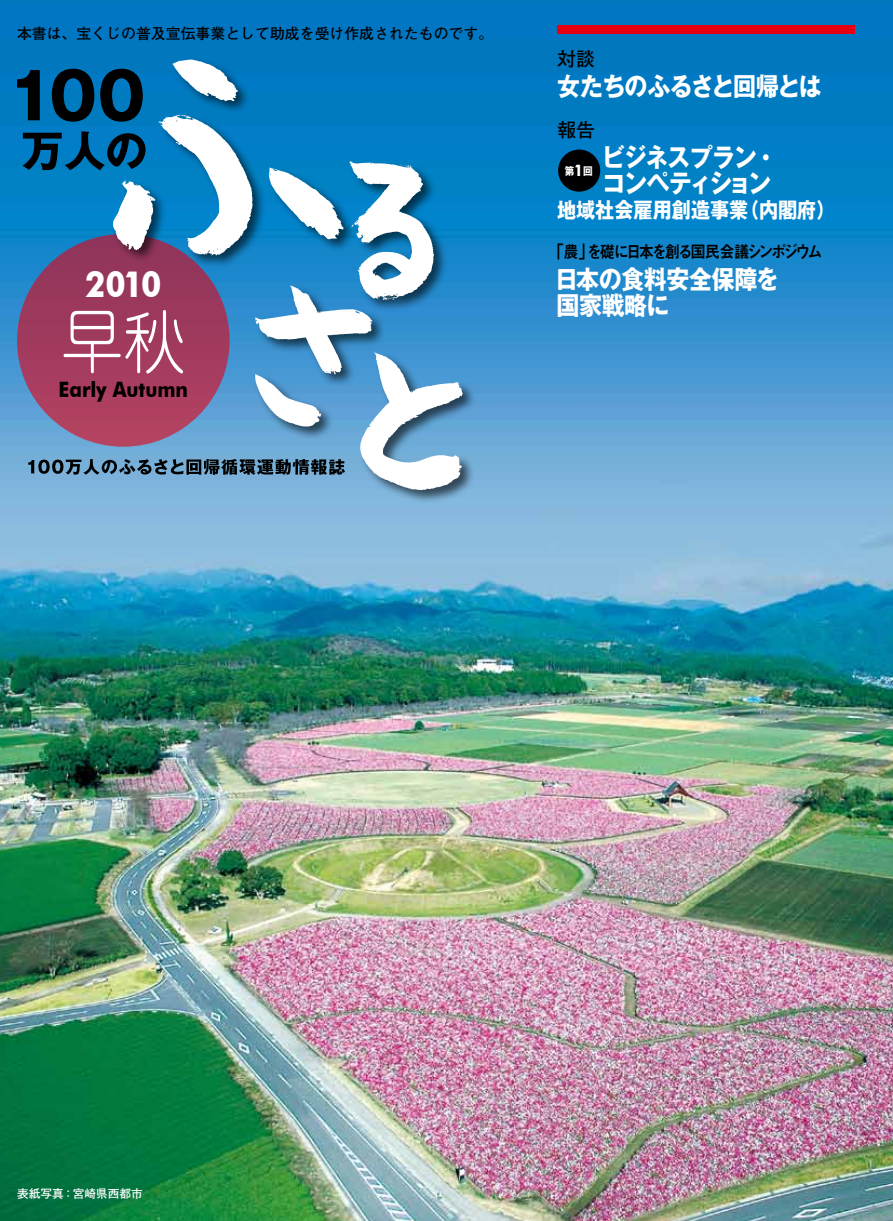
<style>
.page{position:relative;width:893px;height:1221px;background:#fff}
.page>*{position:absolute;margin:0;border:0;box-sizing:border-box;transform-origin:0 0}
.t1{font:300 69.15px "Jun 101 Pro";color:#fff;scale:.9 1}
.t2{font:700 36.15px "Futura BT";color:#fff;scale:.9 1}
.t3{font:700 25.5px/26.5px "Gothic MB101 Pro";letter-spacing:-.03em;color:#fff;scale:.9 1}
.t4{font:700 25.5px/26.5px "Gothic MB101 Pro";letter-spacing:-.055em;color:#fff;scale:.9 1}
.t5{font:700 21.3px "Gothic MB101 Pro";color:#fff;scale:.9 1}
.t6{font:700 21.3px "Futura BT";color:#000;scale:.9 1}
.t7{font:700 19.2px "Futo Go B101 Pro";color:#000}
.t8{font:16.95px "Midashi Go Pro MB31";letter-spacing:-.155em;color:#000;scale:.9 1}
.t9{font:700 14.85px "Futo Go B101 Pro";color:#000}
.t10{font:700 11.7px "Futo Go B101 Pro";color:#fff}
.t11{font:700 10.65px "Gothic MB101 Pro";color:#fff;scale:.9 1}
.s1{font-family:"Futura BT";font-size:15.9px}
</style>
<div class="page">
<img style="left:0;top:0;width:893px;height:1220px">
<div style="left:112px;top:58px;width:365px;height:446px;background:#000;opacity:.6"></div>
<svg style="left:17px;top:60px;width:446px;height:430px;background:#5b86b2"></svg>
<div style="left:557px;top:26px;width:298px;height:8px;background:#e60012"></div>
<div style="left:558px;top:149px;width:42px;height:43px;background:#000;border-radius:50%"></div>
<p class="t9" style="left:17px;top:21px;width:478px">本書は、宝くじの普及宣伝事業として助成を受け作成されたものです。</p>
<h2 class="t2" style="left:85px;top:262px;width:86px">2010</h2>
<h1 class="t1" style="left:61px;top:286px;width:140px">早秋</h1>
<h3 class="t6" style="left:59px;top:376px;width:145px">Early Autumn</h3>
<p class="t7" style="left:557px;top:44px;width:40px">対談</p>
<h3 class="t3" style="left:557px;top:70px;width:296px">女たちのふるさと回帰とは</h3>
<p class="t7" style="left:557px;top:114px;width:40px">報告</p>
<h3 class="t4" style="left:557px;top:141px;width:246px">　　ビジネスプラン・　　コンペティション</h3>
<h3 class="t5" style="left:740px;top:192px;width:108px">（内閣府(</h3>
<p class="t11" style="left:565px;top:162px;width:33px">第 回<span class="s1">1</span></p>
<h3 class="t5" style="left:557px;top:192px;width:214px">地域社会雇用創造事業</h3>
<p class="t8" style="left:548px;top:238px;width:52px">「農」</p>
<p class="t8" style="left:587px;top:238px;width:264px">を礎に日本を創る国民会議シンポジウム</p>
<h3 class="t3" style="left:555px;top:262px;width:250px">日本の食料安全保障を国家戦略に</h3>
<p class="t10" style="left:17px;top:1184px;width:127px">表紙写真：宮崎県西都市</p>
</div>
